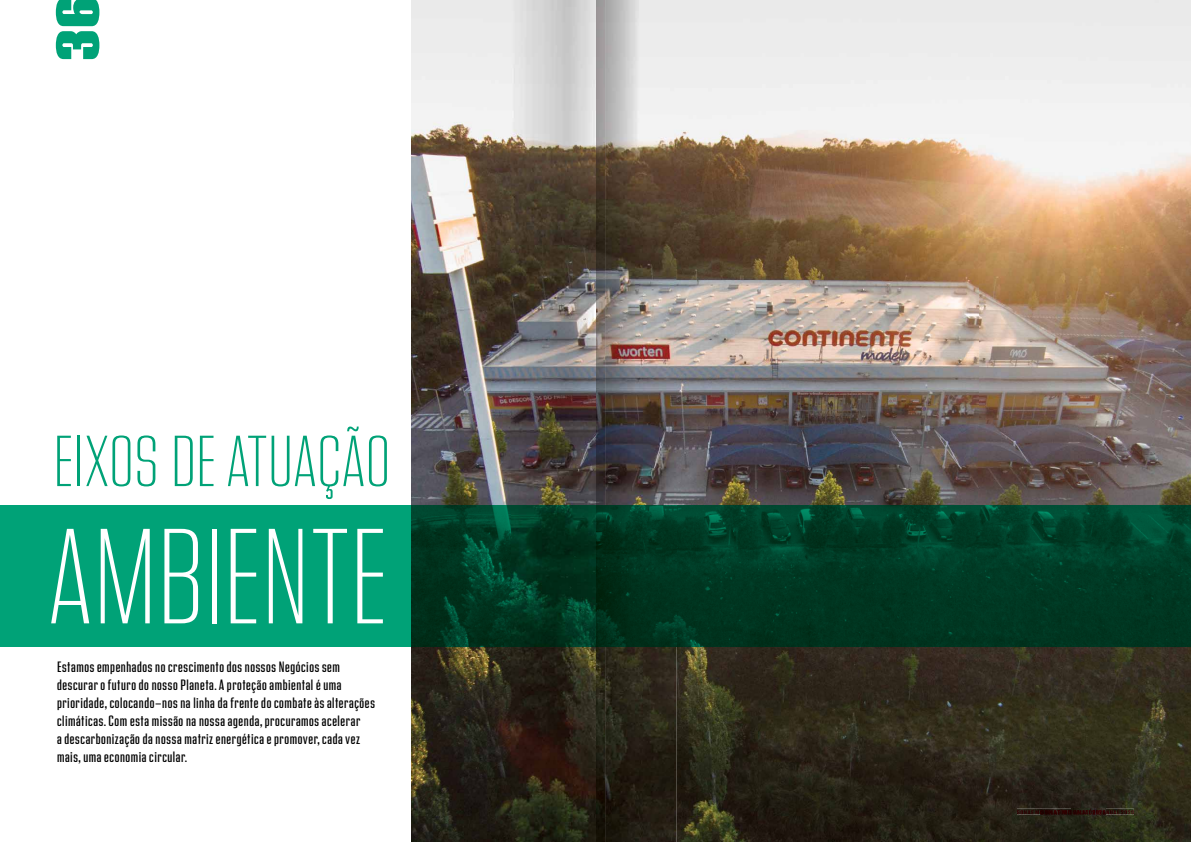
<style>
.page{position:relative;width:1191px;height:842px;background:#fff}
.page>*{position:absolute;margin:0;border:0;box-sizing:border-box;transform-origin:0 0}
.t1{font:200 condensed 135px "Address Sans Pro";letter-spacing:-.015em;color:#fff}
.t2{font:200 condensed 72px "Address Sans Pro";letter-spacing:-.005em;color:#00a277}
.t3{font:900 condensed 60px "Address Sans Pro";color:#00a277}
.t4{font:condensed 15px/18px "Address Sans Pro";letter-spacing:-.005em;color:#000}
</style>
<div class="page">
<img style="left:411px;top:0;width:780px;height:842px">
<img style="left:411px;top:505px;width:780px;height:1px">
<div style="left:0;top:505px;width:411px;height:142px;background:#00a277"></div>
<img style="left:1017px;top:809px;width:24px;height:5px">
<img style="left:1041px;top:814px;width:30px;height:1px">
<img style="left:1041px;top:809px;width:92px;height:5px">
<img style="left:1071px;top:809px;width:34px;height:5px">
<img style="left:511px;top:505px;width:165px;height:142px">
<img style="left:511px;top:505px;width:85px;height:1px">
<h3 class="t3" style="left:42px;top:62px;width:68px;rotate:-90deg">36</h3>
<h2 class="t2" style="left:53px;top:423px;width:340px">EIXOS DE ATUAÇÃO</h2>
<h1 class="t1" style="left:48px;top:505px;width:341px">AMBIENTE</h1>
<p class="t4" style="left:57px;top:658px;width:320px">Estamos empenhados no crescimento dos nossos Negócios sem descurar o futuro do nosso Planeta. A proteção ambiental é uma prioridade, colocando-nos na linha da frente do combate às alterações climáticas. Com esta missão na nossa agenda, procuramos acelerar<br>a descarbonização da nossa matriz energética e promover, cada vez mais, uma economia circular.</p>
</div>
